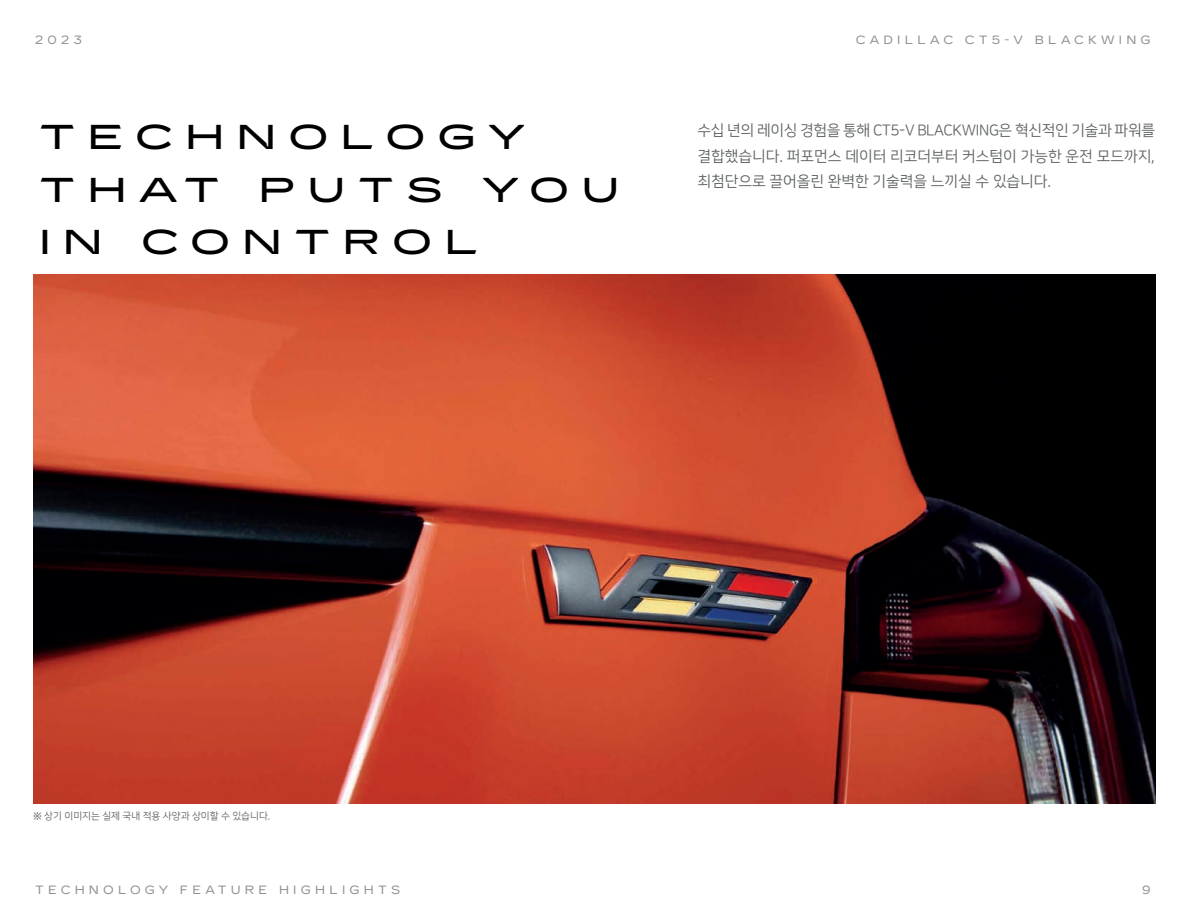
<style>
.page{position:relative;width:1188px;height:918px;background:#fff}
.page>*{position:absolute;margin:0;border:0;box-sizing:border-box;transform-origin:0 0}
.t1{font:500 expanded 34.5px/52.5px "Cadillac Gothic";letter-spacing:.35em;color:#000001}
.t2{font:15px/25.5px "Nanum Square R";color:#5d6162;text-align:justify}
.t3{font:12px "Cadillac Gothic";letter-spacing:.35em;color:#8e9091}
.t4{font:9.75px "Nanum Square R";color:#5d6162}
.s1{font-family:"Nanum Square B"}
</style>
<div class="page">
<img style="left:33px;top:274px;width:1122px;height:530px">
<p class="t3" style="left:35px;top:33px;width:48px">2023</p>
<p class="t3" style="left:856px;top:33px;width:297px">CADILLAC CT5-V BLACKWING</p>
<h1 class="t1" style="left:39px;top:111px;width:582px">TECHNOLOGY<br>THAT PUTS YOU<br>IN CONTROL</h1>
<p class="t2" style="left:698px;top:118px;width:459px">수십 년의 레이싱 경험을 통해 CT5-V BLACKWING은 혁신적인 기술과 파워를 결합했습니다. 퍼포먼스 데이터 리코더부터 커스텀이 가능한 운전 모드까지, 최첨단으로 끌어올린 완벽한 기술력을 느끼실 수 있습니다.</p>
<p class="t4" style="left:33px;top:811px;width:239px"><span class="s1">※</span> 상기 이미지는 실제 국내 적용 사양과 상이할 수 있습니다.</p>
<p class="t3" style="left:35px;top:883px;width:367px">TECHNOLOGY FEATURE HIGHLIGHTS</p>
<p class="t3" style="left:1142px;top:883px;width:10px">9</p>
</div>
